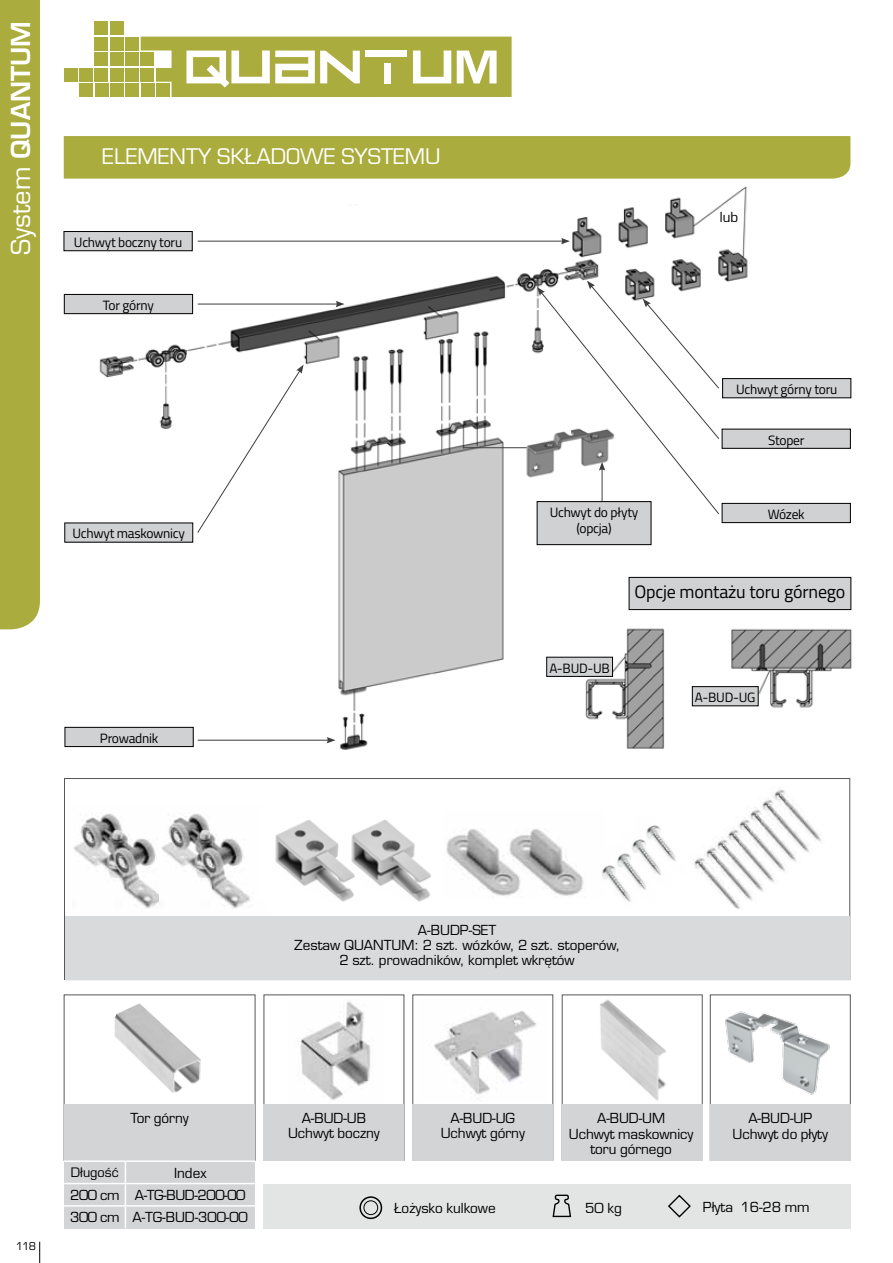
<style>
.page{position:relative;width:893px;height:1263px;background:#fff}
.page>*{position:absolute;margin:0;border:0;box-sizing:border-box;transform-origin:0 0}
.t1{font:700 25.5px "Euromode";color:#fff}
.t2{font:21px "Euromode";color:#fff}
.t3{font:18px "Titillium Web";letter-spacing:-.01em;color:#000}
.t4{font:13.5px/15px "Euromode";letter-spacing:-.005em;color:#000;text-align:center}
.t5{font:13.5px "Titillium Web";letter-spacing:-.02em;color:#000}
.t6{font:13.5px/22.4px "Euromode";letter-spacing:-.03em;color:#000}
.t7{font:12.75px "Euromode";color:#000}
.t8{font:10.5px "Euromode";color:#000}
.s1{font-weight:400}
</style>
<div class="page">
<div style="left:0;top:0;width:40px;height:629px;background:#aaac3e"></div>
<img style="left:97px;top:148px;width:755px;height:602px">
<div style="left:64px;top:232px;width:128px;height:19px;background:#d0d1d2"></div>
<div style="left:64px;top:231px;width:128px;height:20px;border:1px solid #000"></div>
<div style="left:723px;top:379px;width:128px;height:19px;background:#d0d1d2"></div>
<div style="left:722px;top:378px;width:129px;height:20px;border:1px solid #000"></div>
<div style="left:64px;top:294px;width:129px;height:20px;background:#d0d1d2"></div>
<div style="left:64px;top:294px;width:129px;height:20px;border:1px solid #000"></div>
<div style="left:547px;top:657px;width:65px;height:19px;background:#d0d1d2"></div>
<div style="left:692px;top:687px;width:66px;height:19px;background:#d0d1d2"></div>
<div style="left:692px;top:686px;width:66px;height:20px;border:1px solid #000"></div>
<div style="left:722px;top:503px;width:128px;height:20px;background:#d0d1d2"></div>
<div style="left:722px;top:503px;width:128px;height:20px;border:1px solid #000"></div>
<div style="left:537px;top:502px;width:114px;height:43px;background:#d0d1d2"></div>
<div style="left:537px;top:501px;width:114px;height:44px;border:1px solid #000"></div>
<div style="left:722px;top:429px;width:128px;height:19px;background:#d0d1d2"></div>
<div style="left:65px;top:727px;width:128px;height:19px;background:#d0d1d2"></div>
<div style="left:65px;top:727px;width:128px;height:20px;border:1px solid #000"></div>
<div style="left:629px;top:577px;width:222px;height:33px;background:#d0d1d2"></div>
<div style="left:629px;top:577px;width:222px;height:33px;border:1px solid #000"></div>
<div style="left:65px;top:523px;width:128px;height:19px;background:#d0d1d2"></div>
<svg style="left:197px;top:365px;width:107px;height:168px"></svg>
<hr style="left:198px;top:304px;width:140px;height:1px;background:#3e3d40">
<svg style="left:336px;top:301px;width:9px;height:6px"></svg>
<hr style="left:198px;top:241px;width:365px;height:1px;background:#3e3d40">
<svg style="left:561px;top:238px;width:9px;height:6px"></svg>
<hr style="left:198px;top:740px;width:131px;height:1px;background:#3e3d40">
<svg style="left:327px;top:737px;width:8px;height:6px"></svg>
<div style="left:64px;top:136px;width:786px;height:43px;background:#aaac3e"></div>
<img style="left:524px;top:418px;width:13px;height:63px">
<hr style="left:463px;top:447px;width:64px;height:1px;background:#3e3d40">
<svg style="left:537px;top:281px;width:182px;height:233px"></svg>
<svg style="left:39px;top:1242px;width:1px;height:21px"></svg>
<div style="left:125px;top:83px;width:14px;height:14px;background:#aaac3e"></div>
<div style="left:110px;top:83px;width:14px;height:14px;background:#aaac3e"></div>
<div style="left:95px;top:83px;width:13px;height:14px;background:#aaac3e"></div>
<div style="left:79px;top:83px;width:14px;height:14px;background:#aaac3e"></div>
<div style="left:125px;top:68px;width:14px;height:14px;background:#aaac3e"></div>
<div style="left:110px;top:68px;width:14px;height:14px;background:#aaac3e"></div>
<div style="left:94px;top:68px;width:14px;height:14px;background:#aaac3e"></div>
<div style="left:79px;top:68px;width:14px;height:14px;background:#aaac3e"></div>
<div style="left:64px;top:68px;width:14px;height:14px;background:#aaac3e"></div>
<div style="left:125px;top:52px;width:14px;height:14px;background:#aaac3e"></div>
<div style="left:110px;top:52px;width:14px;height:14px;background:#aaac3e"></div>
<div style="left:94px;top:52px;width:14px;height:14px;background:#aaac3e"></div>
<div style="left:125px;top:37px;width:14px;height:13px;background:#aaac3e"></div>
<div style="left:110px;top:37px;width:14px;height:13px;background:#aaac3e"></div>
<div style="left:94px;top:37px;width:14px;height:13px;background:#aaac3e"></div>
<div style="left:110px;top:21px;width:14px;height:14px;background:#aaac3e"></div>
<div style="left:94px;top:21px;width:14px;height:14px;background:#aaac3e"></div>
<svg style="left:141px;top:37px;width:371px;height:60px"></svg>
<div style="left:264px;top:1104px;width:140px;height:56px;background:#d3d4d5"></div>
<div style="left:413px;top:995px;width:140px;height:165px;border:1px solid #58585a"></div>
<div style="left:413px;top:1104px;width:140px;height:56px;background:#d3d4d5"></div>
<div style="left:562px;top:995px;width:140px;height:165px;border:1px solid #58585a"></div>
<div style="left:562px;top:1104px;width:140px;height:56px;background:#d3d4d5"></div>
<div style="left:710px;top:995px;width:140px;height:165px;border:1px solid #58585a"></div>
<div style="left:710px;top:1104px;width:140px;height:56px;background:#d3d4d5"></div>
<div style="left:64px;top:1104px;width:191px;height:124px;background:#d3d4d5"></div>
<div style="left:263px;top:1183px;width:587px;height:45px;background:#e3e4e4"></div>
<svg style="left:668px;top:1194px;width:23px;height:24px"></svg>
<div style="left:359px;top:1196px;width:23px;height:23px;border:2px solid #000;border-radius:50%"></div>
<div style="left:363px;top:1200px;width:15px;height:15px;border:1px solid #000;border-radius:50%"></div>
<svg style="left:552px;top:1194px;width:19px;height:23px"></svg>
<img style="left:114px;top:1003px;width:87px;height:90px">
<img style="left:298px;top:1001px;width:73px;height:99px">
<img style="left:434px;top:1011px;width:102px;height:88px">
<img style="left:589px;top:996px;width:89px;height:105px">
<hr style="left:64px;top:1160px;width:61px;height:2px;background:#fff">
<hr style="left:125px;top:1160px;width:130px;height:2px;background:#fff">
<hr style="left:64px;top:1183px;width:61px;height:1px;background:#fff">
<hr style="left:125px;top:1183px;width:130px;height:1px;background:#fff">
<hr style="left:64px;top:1205px;width:61px;height:2px;background:#fff">
<hr style="left:125px;top:1205px;width:130px;height:2px;background:#fff">
<svg style="left:125px;top:1162px;width:1px;height:66px"></svg>
<div style="left:65px;top:916px;width:785px;height:64px;background:#d9dadb"></div>
<img style="left:73px;top:814px;width:86px;height:95px">
<img style="left:446px;top:828px;width:45px;height:64px">
<img style="left:491px;top:828px;width:93px;height:68px">
<img style="left:161px;top:814px;width:89px;height:95px">
<img style="left:378px;top:820px;width:53px;height:82px">
<img style="left:275px;top:820px;width:103px;height:82px">
<img style="left:602px;top:867px;width:3px;height:12px">
<img style="left:605px;top:856px;width:26px;height:46px">
<img style="left:620px;top:841px;width:26px;height:49px">
<img style="left:635px;top:825px;width:41px;height:52px">
<img style="left:706px;top:848px;width:47px;height:53px">
<img style="left:694px;top:854px;width:49px;height:55px">
<img style="left:712px;top:837px;width:52px;height:57px">
<img style="left:723px;top:830px;width:52px;height:55px">
<img style="left:734px;top:817px;width:52px;height:58px">
<img style="left:746px;top:807px;width:51px;height:57px">
<img style="left:758px;top:799px;width:52px;height:56px">
<img style="left:770px;top:787px;width:52px;height:58px">
<img style="left:725px;top:1011px;width:105px;height:84px">
<h1 class="t1" style="left:5px;top:255px;width:235px;rotate:-90deg"><span class="s1">System</span> QUANTUM</h1>
<h2 class="t2" style="left:102px;top:144px;width:15px">element</h2>
<h2 class="t2" style="left:198px;top:144px;width:75px">y składowe</h2>
<h2 class="t2" style="left:341px;top:144px;width:42px">systemu</h2>
<p class="t5" style="left:74px;top:232px;width:110px">Uchwyt boczny toru</p>
<p class="t5" style="left:103px;top:295px;width:52px">Tor górny</p>
<p class="t5" style="left:73px;top:524px;width:114px">Uchwyt maskownicy</p>
<p class="t5" style="left:100px;top:728px;width:60px">Prowadnik</p>
<p class="t4" style="left:720px;top:210px;width:20px">lub</p>
<p class="t5" style="left:736px;top:379px;width:102px">Uchwyt górny toru</p>
<p class="t5" style="left:768px;top:430px;width:38px">Stoper</p>
<p class="t5" style="left:550px;top:502px;width:90px">Uchwyt do płyty</p>
<p class="t5" style="left:768px;top:504px;width:39px">Wózek</p>
<p class="t5" style="left:576px;top:519px;width:37px">(opcja)</p>
<p class="t5" style="left:549px;top:658px;width:62px">A-BUD-UB</p>
<h3 class="t3" style="left:634px;top:578px;width:212px">Opcje montażu toru górnego</h3>
<p class="t5" style="left:695px;top:687px;width:62px">A-BUD-UG</p>
<p class="t4" style="left:294px;top:922px;width:327px">A-BUDP-SET<br>Zestaw QUANTUM: 2 szt. wózków, 2 szt. stoperów,<br>2 szt. prowadników, komplet wkrętów</p>
<p class="t8" style="left:16px;top:1240px;width:21px">118</p>
<p class="t4" style="left:130px;top:1110px;width:60px">Tor górny</p>
<p class="t4" style="left:288px;top:1110px;width:93px">A-BUD-UB<br>Uchwyt boczny</p>
<p class="t4" style="left:441px;top:1110px;width:86px">A-BUD-UG<br>Uchwyt górny</p>
<p class="t4" style="left:569px;top:1109px;width:126px;line-height:16.5px">A-BUD-UM<br>Uchwyt maskownicy</p>
<p class="t4" style="left:590px;top:1142px;width:83px">toru górnego</p>
<p class="t4" style="left:733px;top:1109px;width:97px;line-height:16.5px">A-BUD-UP<br>Uchwyt do płyty</p>
<p class="t7" style="left:71px;top:1165px;width:49px">Długość</p>
<p class="t6" style="left:70px;top:1161px;width:179px;text-indent:104px">Index<br>200 cm A-TG-BUD-200-00<br>300 cm A-TG-BUD-300-00</p>
<p class="t4" style="left:394px;top:1200px;width:103px">Łożysko kulkowe</p>
<p class="t4" style="left:585px;top:1200px;width:38px">50 kg</p>
<p class="t4" style="left:703px;top:1200px;width:108px">Płyta 16-28 mm</p>
</div>
